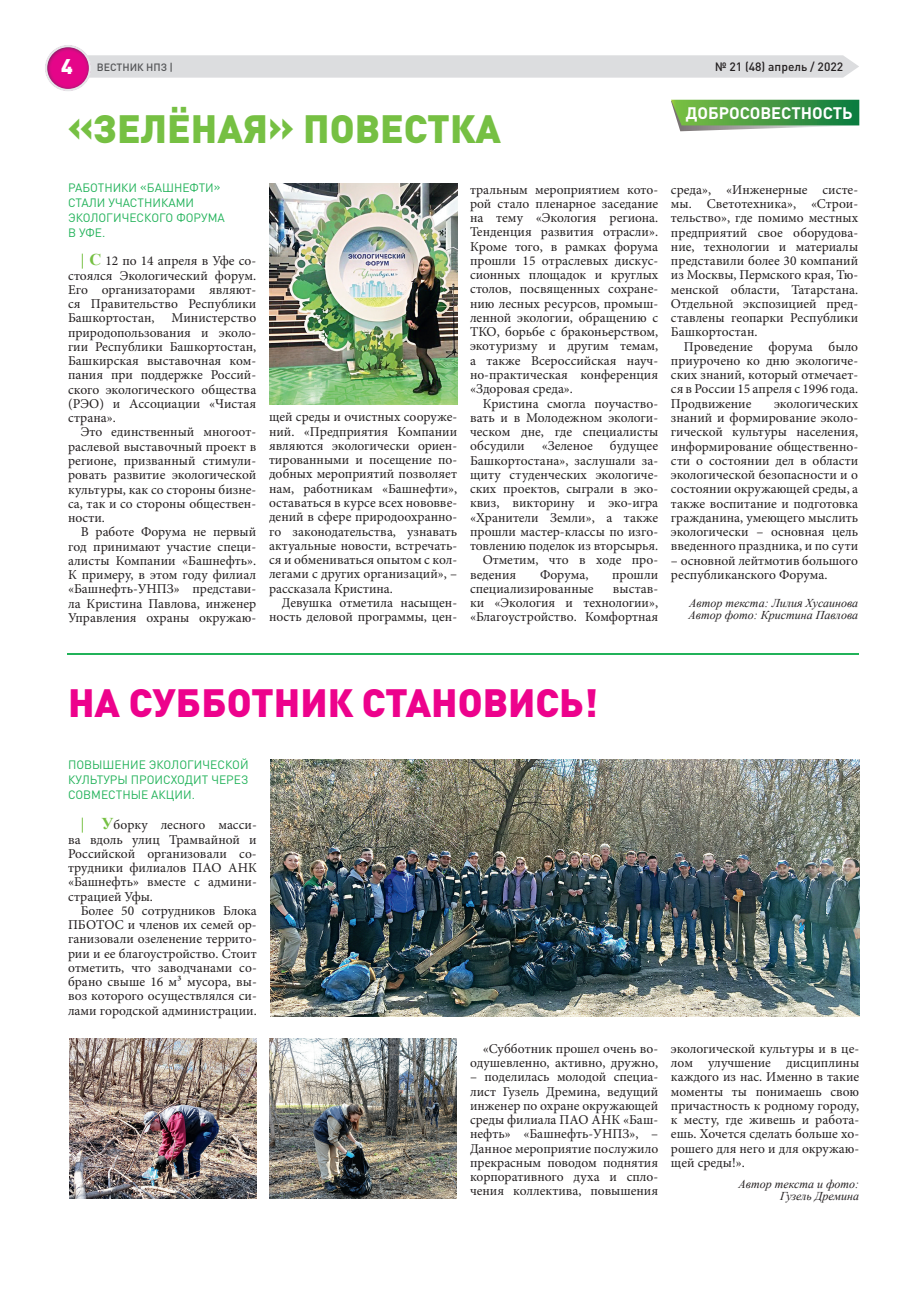
<style>
.page{position:relative;width:906px;height:1289px;background:#fff}
.page>*{position:absolute;margin:0;border:0;box-sizing:border-box;transform-origin:0 0}
.t1{font:900 39px "DIN Pro";color:#ed028c}
.t2{font:900 39px "DIN Pro";color:#76c043}
.t3{font:700 16.5px "DIN Pro";color:#fff}
.t4{font:13.5px/14.2px "Minion Pro";color:#231f20;text-align:justify}
.t5{font:12px/15px "DIN Pro";color:#21b259}
.t6{font:italic 12px/12px "Times New Roman";color:#231f20}
.t7{font:500 12px "DIN Pro";color:#231f20}
.t8{font:500 10.5px "DIN Pro";color:#545557}
.s1{font-weight:900;font-size:21px;color:#fff}
.s2{font-family:"Times New Roman";font-weight:700;font-size:16.5px;color:#76c043}
</style>
<div class="page">
<svg style="left:45px;top:45px;width:814px;height:46px"></svg>
<img style="left:270px;top:759px;width:589px;height:257px">
<img style="left:270px;top:184px;width:187px;height:220px">
<hr style="left:68px;top:653px;width:791px;height:1px;background:#21b259">
<img style="left:70px;top:1038px;width:187px;height:160px">
<img style="left:270px;top:1038px;width:186px;height:160px">
<svg style="left:671px;top:100px;width:189px;height:31px;background:#61a65f"></svg>
<p class="t8" style="left:61px;top:60px;width:113px"><span class="s1">4</span> ВЕСТНИК НПЗ |</p>
<p class="t7" style="left:715px;top:58px;width:130px">№ 21 (48) апрель / 2022</p>
<h1 class="t2" style="left:68px;top:102px;width:435px">«ЗЕЛЁНАЯ» ПОВЕСТКА</h1>
<p class="t3" style="left:686px;top:101px;width:168px">ДОБРОСОВЕСТНОСТЬ</p>
<p class="t5" style="left:68px;top:179px;width:158px">РАБОТНИКИ «БАШНЕФТИ»<br>СТАЛИ УЧАСТНИКАМИ<br>ЭКОЛОГИЧЕСКОГО ФОРУМА<br>В УФЕ.</p>
<p class="t4" style="left:68px;top:254px;width:190px;text-indent:13px"><span class="s2">| С</span> 12 по 14 апреля в Уфе со&shy;стоялся Экологический форум.<br>Его организаторами являют&shy;ся Правительство Республики Башкортостан, Министерство природопользования и эколо&shy;гии Республики Башкортостан, Башкирская выставочная ком&shy;пания при поддержке Россий&shy;ского экологического общества (РЭО) и Ассоциации «Чистая страна».</p>
<p class="t4" style="left:68px;top:425px;width:190px;text-indent:13px">Это единственный многоот&shy;раслевой выставочный проект в регионе, призванный стимули&shy;ровать развитие экологической культуры, как со стороны бизне&shy;са, так и со стороны обществен&shy;ности.</p>
<p class="t4" style="left:68px;top:525px;width:190px;text-indent:13px">В работе Форума не первый год принимают участие специ&shy;алисты Компании «Башнефть».<br>К примеру, в этом году филиал «Башнефть-УНПЗ» представи&shy;ла Кристина Павлова, инженер Управления охраны окружаю-</p>
<p class="t4" style="left:269px;top:410px;width:190px">щей среды и очистных сооруже&shy;ний. «Предприятия Компании являются экологически ориен&shy;тированными и посещение по&shy;добных мероприятий позволяет нам, работникам «Башнефти», оставаться в курсе всех нововве&shy;дений в сфере природоохранно&shy;го законодательства, узнавать актуальные новости, встречать&shy;ся и обмениваться опытом с кол&shy;легами с других организаций», – рассказала Кристина.</p>
<p class="t4" style="left:269px;top:595px;width:190px;text-align:right">Девушка отметила насыщен&shy;ность деловой программы, цен-</p>
<p class="t4" style="left:470px;top:182px;width:190px">тральным мероприятием кото&shy;рой стало пленарное заседание на тему «Экология региона.<br>Тенденция развития отрасли».<br>Кроме того, в рамках форума прошли 15 отраслевых дискус&shy;сионных площадок и круглых столов, посвященных сохране&shy;нию лесных ресурсов, промыш&shy;ленной экологии, обращению с ТКО, борьбе с браконьерством, экотуризму и другим темам, а также Всероссийская науч&shy;но-практическая конференция «Здоровая среда».</p>
<p class="t4" style="left:470px;top:396px;width:190px;text-indent:13px">Кристина смогла поучаство&shy;вать и в Молодежном экологи&shy;ческом дне, где специалисты обсудили</p>
<p class="t4" style="left:542px;top:439px;width:53px">«Зеленое</p>
<p class="t4" style="left:610px;top:439px;width:50px">будущее</p>
<p class="t4" style="left:470px;top:453px;width:190px">Башкортостана», заслушали за-</p>
<p class="t4" style="left:470px;top:467px;width:190px">щиту студенческих экологиче-</p>
<p class="t4" style="left:470px;top:482px;width:190px">ских проектов, сыграли в эко-</p>
<p class="t4" style="left:470px;top:496px;width:190px">квиз, викторину и эко-игра</p>
<p class="t4" style="left:470px;top:510px;width:190px">«Хранители Земли», а также</p>
<p class="t4" style="left:470px;top:524px;width:190px">прошли мастер-классы по изго-</p>
<p class="t4" style="left:470px;top:539px;width:190px">товлению поделок из вторсырья.</p>
<p class="t4" style="left:483px;top:553px;width:177px">Отметим, что в ходе про-</p>
<p class="t4" style="left:470px;top:567px;width:48px">ведения</p>
<p class="t4" style="left:540px;top:567px;width:50px">Форума,</p>
<p class="t4" style="left:612px;top:567px;width:48px">прошли</p>
<p class="t4" style="left:470px;top:581px;width:125px">специализированные</p>
<p class="t4" style="left:470px;top:581px;width:190px;text-indent:143px">выстав&shy;ки «Экология и технологии», «Благоустройство. Комфортная</p>
<p class="t4" style="left:671px;top:182px;width:189px">среда», «Инженерные систе&shy;мы. Светотехника», «Строи&shy;тельство», где помимо местных предприятий свое оборудова&shy;ние, технологии и материалы представили более 30 компаний из Москвы, Пермского края, Тю&shy;менской области, Татарстана.<br>Отдельной экспозицией пред&shy;ставлены геопарки Республики Башкортостан.</p>
<p class="t4" style="left:671px;top:339px;width:189px;text-indent:13px">Проведение форума было приурочено ко дню экологиче&shy;ских знаний, который отмечает&shy;ся в России 15 апреля с 1996 года.<br>Продвижение</p>
<p class="t4" style="left:671px;top:396px;width:189px;text-indent:103px">экологических знаний и формирование эколо&shy;гической культуры населения, информирование общественно&shy;сти о состоянии дел в области экологической безопасности и о состоянии окружающей среды, а также воспитание и подготовка гражданина, умеющего мыслить экологически – основная цель введенного праздника, и по сути</p>
<p class="t4" style="left:671px;top:553px;width:189px">– основной лейтмотив большого республиканского Форума.</p>
<p class="t6" style="left:688px;top:596px;width:171px">Автор текста: Лилия Хусаинова<br>Автор фото: Кристина Павлова</p>
<h1 class="t1" style="left:68px;top:676px;width:531px">НА СУББОТНИК СТАНОВИСЬ!</h1>
<p class="t5" style="left:68px;top:756px;width:182px;text-align:justify">ПОВЫШЕНИЕ ЭКОЛОГИЧЕСКОЙ КУЛЬТУРЫ ПРОИСХОДИТ ЧЕРЕЗ СОВМЕСТНЫЕ АКЦИИ.</p>
<p class="t4" style="left:68px;top:818px;width:190px;text-indent:13px"><span class="s2">| У</span>борку лесного масси&shy;ва вдоль улиц Трамвайной и Российской организовали со&shy;трудники филиалов ПАО АНК «Башнефть» вместе с админи&shy;страцией Уфы.</p>
<p class="t4" style="left:68px;top:903px;width:190px;text-indent:13px">Более 50 сотрудников Блока ПБОТОС и членов их семей ор&shy;ганизовали озеленение террито&shy;рии и ее благоустройство. Стоит отметить, что заводчанами со&shy;брано свыше 16 м³ мусора, вы&shy;воз которого осуществлялся си&shy;лами городской администрации.</p>
<p class="t4" style="left:470px;top:1041px;width:190px;text-align:right">«Субботник прошел очень во&shy;одушевленно, активно, дружно,</p>
<p class="t4" style="left:470px;top:1069px;width:190px">– поделилась молодой специа&shy;лист Гузель Дремина, ведущий инженер по охране окружающей среды филиала ПАО АНК «Баш&shy;нефть» «Башнефть-УНПЗ», – Данное мероприятие послужило прекрасным поводом поднятия корпоративного духа и спло&shy;чения коллектива, повышения</p>
<p class="t4" style="left:671px;top:1041px;width:190px">экологической культуры и в це&shy;лом улучшение дисциплины каждого из нас. Именно в такие моменты ты понимаешь свою причастность к родному городу, к месту, где живешь и работа&shy;ешь. Хочется сделать больше хо&shy;рошего для него и для окружаю&shy;щей среды!».</p>
<p class="t6" style="left:738px;top:1177px;width:122px;text-align:right">Автор текста и фото:<br>Гузель Дремина</p>
</div>
